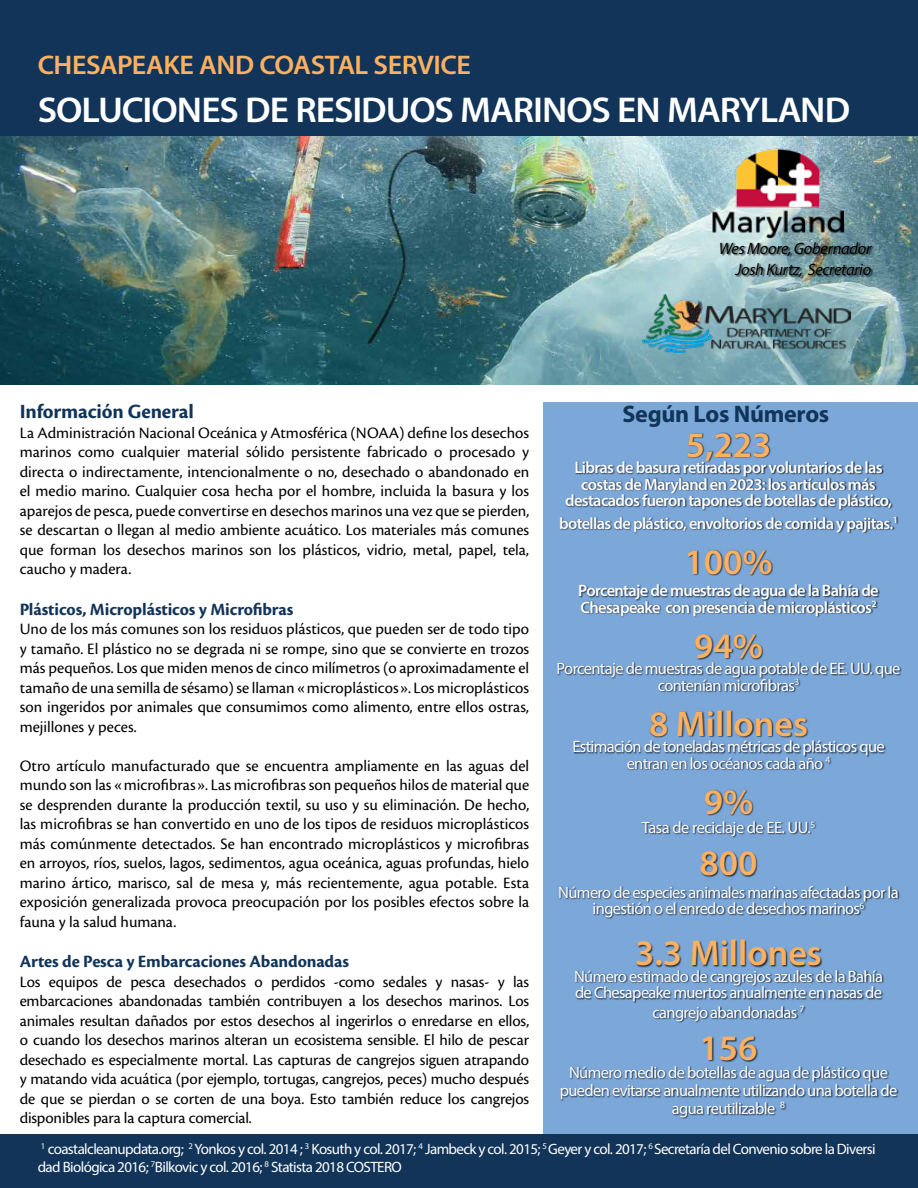
<style>
.page{position:relative;width:918px;height:1188px;background:#fff}
.page>*{position:absolute;margin:0;border:0;box-sizing:border-box;transform-origin:0 0}
.t1{font:600 36px "Myriad Pro";color:#fbb161}
.t2{font:600 36px "Myriad Pro";letter-spacing:-.025em;color:#fff;scale:1.04 1}
.t3{font:600 27px "Myriad Pro";letter-spacing:-.025em;color:#fbb161;scale:1.04 1}
.t4{font:700 24px "Myriad Pro";letter-spacing:-.01em;color:#113458}
.t5{font:700 21px "Cronos Pro";letter-spacing:-.005em;color:#113458}
.t6{font:700 18px "Cronos Pro";letter-spacing:-.005em;color:#113458}
.t7{font:16.5px/19.5px "Cronos Pro";letter-spacing:-.005em;color:#000;text-align:justify}
.t8{font:16.5px/16.5px "Myriad Pro";letter-spacing:-.04em;color:#fff;text-align:center}
.t9{font:600 16.5px/16.5px "Myriad Pro";letter-spacing:-.04em;color:#fff;text-align:center}
.t10{font:italic 16.5px/21px "Myriad Pro";letter-spacing:-.02em;color:#000;text-align:right}
.t11{font:15px/18px "Myriad Pro";letter-spacing:-.04em;color:#fff}
</style>
<div class="page">
<div style="left:544px;top:402px;width:374px;height:732px;background:#7ba7d9"></div>
<div style="left:558px;top:432px;width:344px;height:687px;background:#000;opacity:.75"></div>
<div style="left:0;top:1134px;width:918px;height:54px;background:#113458"></div>
<img style="left:0;top:136px;width:918px;height:248px">
<div style="left:0;top:0;width:918px;height:136px;background:#113458"></div>
<div style="left:720px;top:242px;width:154px;height:38px;background:#000;opacity:.7"></div>
<img style="left:713px;top:141px;width:131px;height:97px">
<img style="left:642px;top:295px;width:208px;height:58px">
<p class="t3" style="left:38px;top:48px;width:418px">CHESAPEAKE AND COASTAL SERVICE</p>
<p class="t2" style="left:38px;top:87px;width:783px">SOLUCIONES DE RESIDUOS MARINOS EN MARYLAND</p>
<p class="t10" style="left:719px;top:238px;width:154px">Wes Moore, Gobernador<br>Josh Kurtz, Secretario</p>
<h3 class="t5" style="left:20px;top:400px;width:176px">Información General</h3>
<p class="t7" style="left:20px;top:423px;width:511px">La Administración Nacional Oceánica y Atmosférica (NOAA) defne los desechos marinos como cualquier material sólido persistente fabricado o procesado y directa o indirectamente, intencionalmente o no, desechado o abandonado en el medio marino. Cualquier cosa hecha por el hombre, incluida la basura y los aparejos de pesca, puede convertirse en desechos marinos una vez que se pierden, se descartan o llegan al medio ambiente acuático. Los materiales más comunes que forman los desechos marinos son los plásticos, vidrio, metal, papel, tela, caucho y madera.</p>
<h4 class="t6" style="left:20px;top:599px;width:275px">Plásticos, Microplásticos y Microfbras</h4>
<p class="t7" style="left:20px;top:620px;width:511px">Uno de los más comunes son los residuos plásticos, que pueden ser de todo tipo y tamaño. El plástico no se degrada ni se rompe, sino que se convierte en trozos más pequeños. Los que miden menos de cinco milímetros (o aproximadamente el tamaño de una semilla de sésamo) se llaman «microplásticos». Los microplásticos son ingeridos por animales que consumimos como alimento, entre ellos ostras, mejillones y peces.</p>
<p class="t7" style="left:20px;top:756px;width:511px">Otro artículo manufacturado que se encuentra ampliamente en las aguas del mundo son las «microfbras». Las microfbras son pequeños hilos de material que se desprenden durante la producción textil, su uso y su eliminación. De hecho, las microfbras se han convertido en uno de los tipos de residuos microplásticos más comúnmente detectados. Se han encontrado microplásticos y microfbras en arroyos, ríos, suelos, lagos, sedimentos, agua oceánica, aguas profundas, hielo marino ártico, marisco, sal de mesa y, más recientemente, agua potable. Esta exposición generalizada provoca preocupación por los posibles efectos sobre la fauna y la salud humana.</p>
<h4 class="t6" style="left:20px;top:951px;width:331px">Artes de Pesca y Embarcaciones Abandonadas</h4>
<p class="t7" style="left:20px;top:972px;width:511px">Los equipos de pesca desechados o perdidos -como sedales y nasas- y las embarcaciones abandonadas también contribuyen a los desechos marinos. Los animales resultan dañados por estos desechos al ingerirlos o enredarse en ellos,</p>
<p class="t7" style="left:20px;top:1031px;width:511px">o cuando los desechos marinos alteran un ecosistema sensible. El hilo de pescar desechado es especialmente mortal. Las capturas de cangrejos siguen atrapando y matando vida acuática (por ejemplo, tortugas, cangrejos, peces) mucho después de que se pierdan o se corten de una boya. Esto también reduce los cangrejos disponibles para la captura comercial.</p>
<h2 class="t4" style="left:623px;top:398px;width:208px">Según Los Números</h2>
<p class="t1" style="left:686px;top:422px;width:87px">5,223</p>
<p class="t9" style="left:565px;top:459px;width:328px">Libras de basura retiradas por voluntarios de las costas de Maryland en 2023: los artículos más destacados fueron tapones de botellas de plástico,</p>
<h4 class="t9" style="left:559px;top:515px;width:340px">botellas de plástico, envoltorios de comida y pajitas.<sup>1</sup></h4>
<p class="t1" style="left:684px;top:539px;width:90px">100%</p>
<p class="t9" style="left:578px;top:582px;width:302px;text-align:left">Porcentaje de muestras de agua de la Bahía de<br>Chesapeake con presencia de microplásticos<sup>2</sup></p>
<p class="t1" style="left:694px;top:623px;width:70px">94%</p>
<p class="t8" style="left:557px;top:660px;width:345px">Porcentaje de muestras de agua potable de EE. UU. que contenían microfbras<sup>3</sup></p>
<p class="t1" style="left:649px;top:701px;width:161px">8 Millones</p>
<p class="t8" style="left:572px;top:738px;width:314px">Estimación de toneladas métricas de plásticos que entran en los océanos cada año <sup>4</sup></p>
<p class="t1" style="left:704px;top:779px;width:51px">9%</p>
<p class="t8" style="left:642px;top:819px;width:175px">Tasa de reciclaje de EE. UU.<sup>5</sup></p>
<p class="t1" style="left:700px;top:840px;width:59px">800</p>
<p class="t8" style="left:558px;top:884px;width:342px">Número de especies animales marinas afectadas por la ingestión o el enredo de desechos marinos<sup>6</sup></p>
<p class="t1" style="left:635px;top:930px;width:188px">3.3 Millones</p>
<p class="t8" style="left:574px;top:968px;width:310px;text-align:left">Número estimado de cangrejos azules de la Bahía de Chesapeake muertos anualmente en nasas de</p>
<p class="t8" style="left:653px;top:1004px;width:153px">cangrejo abandonadas <sup>7</sup></p>
<p class="t1" style="left:700px;top:1025px;width:59px">156</p>
<p class="t8" style="left:560px;top:1063px;width:339px;line-height:18px">Número medio de botellas de agua de plástico que pueden evitarse anualmente utilizando una botella de agua reutilizable <sup>8</sup></p>
<p class="t11" style="left:38px;top:1139px;width:839px"><sup>1</sup> coastalcleanupdata.org; <sup>2</sup> Yonkos y col. 2014 ; <sup>3</sup> Kosuth y col. 2017; <sup>4</sup> Jambeck y col. 2015; <sup>5</sup> Geyer y col. 2017; <sup>6</sup> Secretaría del Convenio sobre la Diversi dad Biológica 2016; <sup>7</sup>Bilkovic y col. 2016; <sup>8</sup> Statista 2018 COSTERO</p>
</div>
